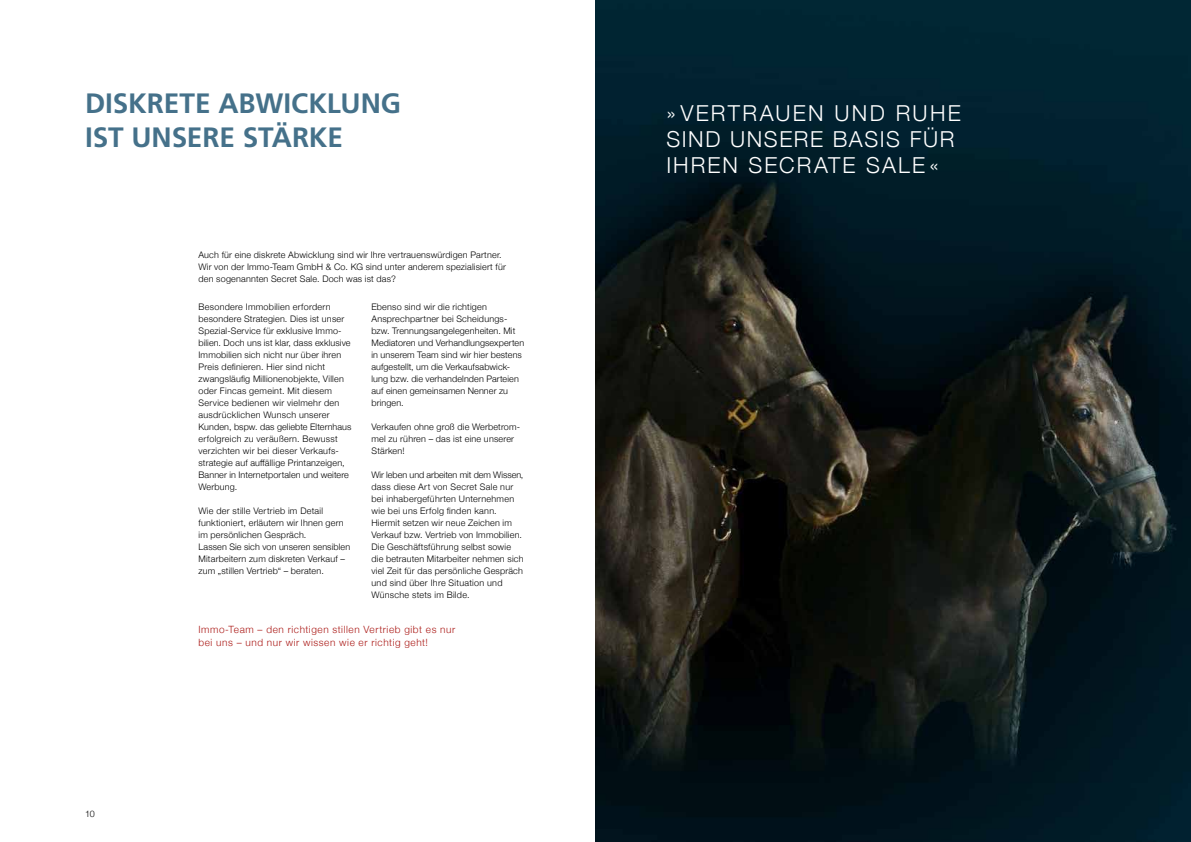
<style>
.page{position:relative;width:1191px;height:842px;background:#fff}
.page>*{position:absolute;margin:0;border:0;box-sizing:border-box;transform-origin:0 0}
.t1{font:700 28px/33.6px "Frutiger";letter-spacing:-.005em;color:#45718a}
.t2{font:300 22px/26.4px "Helvetica Neue";letter-spacing:.09em;color:#fff}
.t3{font:300 10px/13px "Helvetica Neue";letter-spacing:.06em;color:#ab1a17}
.t4{font:300 9px/12px "Helvetica Neue";letter-spacing:.02em;color:#000}
</style>
<div class="page">
<img style="left:595px;top:0;width:596px;height:842px">
<h1 class="t1" style="left:85px;top:88px;width:318px">DISKRETE ABWICKLUNG<br>IST UNSERE STÄRKE</h1>
<p class="t4" style="left:85px;top:808px;width:11px">10</p>
<p class="t4" style="left:198px;top:249px;width:309px">Auch für eine diskrete Abwicklung sind wir Ihre vertrauenswürdigen Partner.<br>Wir von der Immo-Team GmbH &amp; Co. KG sind unter anderem spezialisiert für den sogenannten Secret Sale. Doch was ist das?</p>
<p class="t4" style="left:198px;top:301px;width:155px">Besondere Immobilien erfordern besondere Strategien. Dies ist unser Spezial-Service für exklusive Immo&shy;bilien. Doch uns ist klar, dass exklusive Immobilien sich nicht nur über ihren Preis definieren. Hier sind nicht zwangsläufig Millionenobjekte, Villen oder Fincas gemeint. Mit diesem Service bedienen wir vielmehr den ausdrücklichen Wunsch unserer Kunden, bspw. das geliebte Elternhaus erfolgreich zu veräußern. Bewusst verzichten wir bei dieser Verkaufs&shy;strategie auf auffällige Printanzeigen, Banner in Internetportalen und weitere Werbung.</p>
<p class="t4" style="left:198px;top:505px;width:153px">Wie der stille Vertrieb im Detail funktioniert, erläutern wir Ihnen gern im persönlichen Gespräch.<br>Lassen Sie sich von unseren sensiblen Mitarbeitern zum diskreten Verkauf – zum „stillen Vertrieb“ – beraten.</p>
<p class="t4" style="left:371px;top:301px;width:154px">Ebenso sind wir die richtigen<br>Ansprechpartner bei Scheidungs&shy;bzw. Trennungsangelegenheiten. Mit<br>Mediatoren und Verhandlungsexperten in unserem Team sind wir hier bestens aufgestellt, um die Verkaufsabwick&shy;lung bzw. die verhandelnden Parteien auf einen gemeinsamen Nenner zu bringen.</p>
<p class="t4" style="left:371px;top:421px;width:150px">Verkaufen ohne groß die Werbetrom&shy;mel zu rühren – das ist eine unserer<br>Stärken!</p>
<p class="t4" style="left:371px;top:469px;width:154px">Wir leben und arbeiten mit dem Wissen, dass diese Art von Secret Sale nur bei inhabergeführten Unternehmen wie bei uns Erfolg finden kann.<br>Hiermit setzen wir neue Zeichen im Verkauf bzw. Vertrieb von Immobilien.<br>Die Geschäftsführung selbst sowie die betrauten Mitarbeiter nehmen sich viel Zeit für das persönliche Gespräch und sind über Ihre Situation und Wünsche stets im Bilde.</p>
<p class="t3" style="left:198px;top:623px;width:258px">Immo-Team – den richtigen stillen Vertrieb gibt es nur bei uns – und nur wir wissen wie er richtig geht!</p>
<h2 class="t2" style="left:666px;top:100px;width:296px">»VERTRAUEN UND RUHE<br>SIND UNSERE BASIS FÜR<br>IHREN SECRATE SALE«</h2>
</div>
